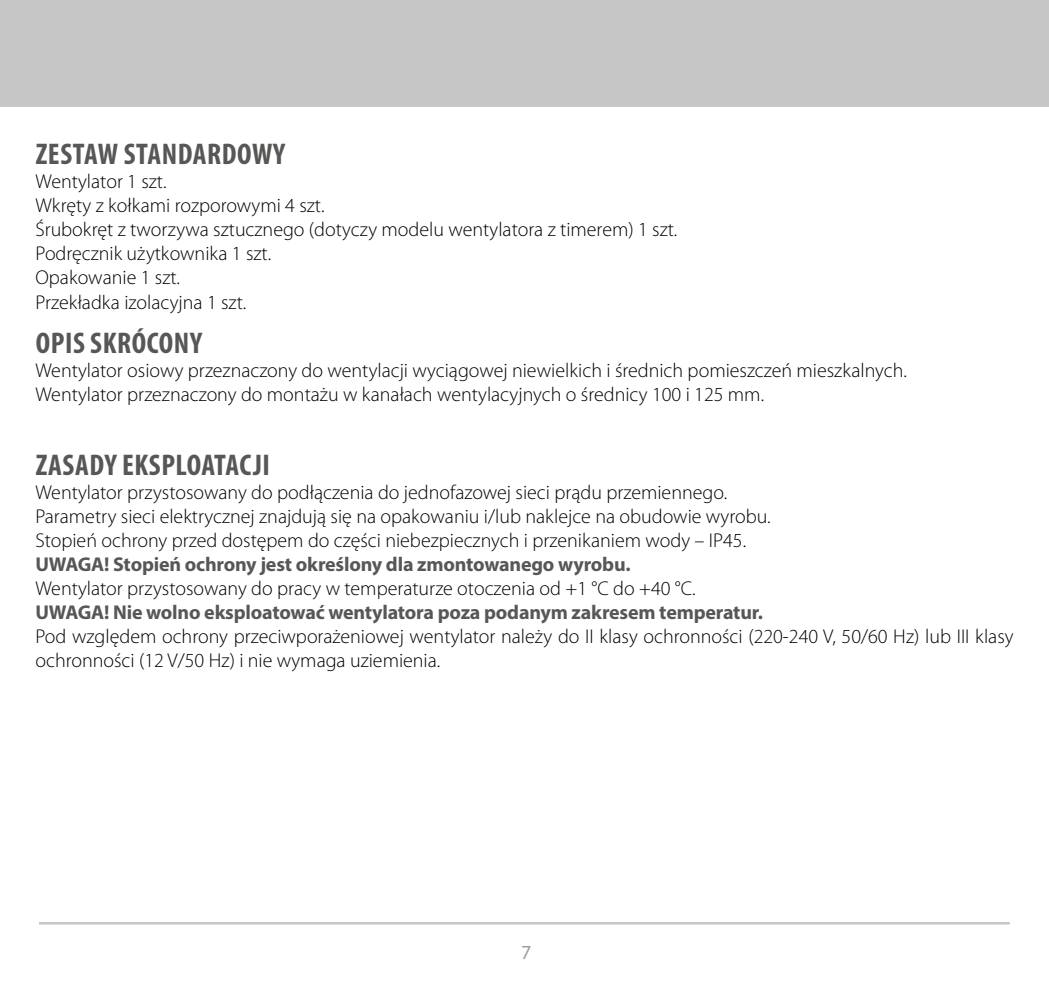
<style>
.page{position:relative;width:1049px;height:993px;background:#fff}
.page>*{position:absolute;margin:0;border:0;box-sizing:border-box;transform-origin:0 0}
.t1{font:700 condensed 30px "Myriad Pro";letter-spacing:.02em;color:#575756}
.t2{font:300 20px/24px "Myriad Pro";color:#000}
.t3{font:700 20px "Myriad Pro";letter-spacing:-.01em;color:#575756}
.t4{font:20px "Myriad Pro";color:#9d9d9c}
</style>
<div class="page">
<div style="left:0;top:0;width:1049px;height:106px;background:#c6c6c6"></div>
<hr style="left:39px;top:921px;width:971px;height:3px;background:#c6c6c6">
<h1 class="t1" style="left:36px;top:135px;width:251px">ZESTAW STANDARDOWY</h1>
<p class="t2" style="left:35px;top:170px;width:643px">Wentylator 1 szt.<br>Wkręty z kołkami rozporowymi 4 szt.<br>Śrubokręt z tworzywa sztucznego (dotyczy modelu wentylatora z timerem) 1 szt.<br>Podręcznik użytkownika 1 szt.<br>Opakowanie 1 szt.<br>Przekładka izolacyjna 1 szt.</p>
<h1 class="t1" style="left:36px;top:324px;width:168px">OPIS SKRÓCONY</h1>
<p class="t2" style="left:35px;top:358px;width:873px">Wentylator osiowy przeznaczony do wentylacji wyciągowej niewielkich i średnich pomieszczeń mieszkalnych.<br>Wentylator przeznaczony do montażu w kanałach wentylacyjnych o średnicy 100 i 125 mm.</p>
<h1 class="t1" style="left:36px;top:446px;width:236px">ZASADY EKSPLOATACJI</h1>
<p class="t2" style="left:35px;top:480px;width:737px">Wentylator przystosowany do podłączenia do jednofazowej sieci prądu przemiennego.<br>Parametry sieci elektrycznej znajdują się na opakowaniu i/lub naklejce na obudowie wyrobu.<br>Stopień ochrony przed dostępem do części niebezpiecznych i przenikaniem wody – IP45.</p>
<p class="t3" style="left:35px;top:551px;width:597px">UWAGA! Stopień ochrony jest określony dla zmontowanego wyrobu.</p>
<p class="t2" style="left:35px;top:576px;width:662px">Wentylator przystosowany do pracy w temperaturze otoczenia od +1 °C do +40 °C.</p>
<p class="t3" style="left:35px;top:599px;width:729px">UWAGA! Nie wolno eksploatować wentylatora poza podanym zakresem temperatur.</p>
<p class="t2" style="left:35px;top:624px;width:980px">Pod względem ochrony przeciwporażeniowej wentylator należy do II klasy ochronności (220-240 V, 50/60 Hz) lub III klasy ochronności (12 V/50 Hz) i nie wymaga uziemienia.</p>
<p class="t4" style="left:521px;top:939px;width:12px">7</p>
</div>
